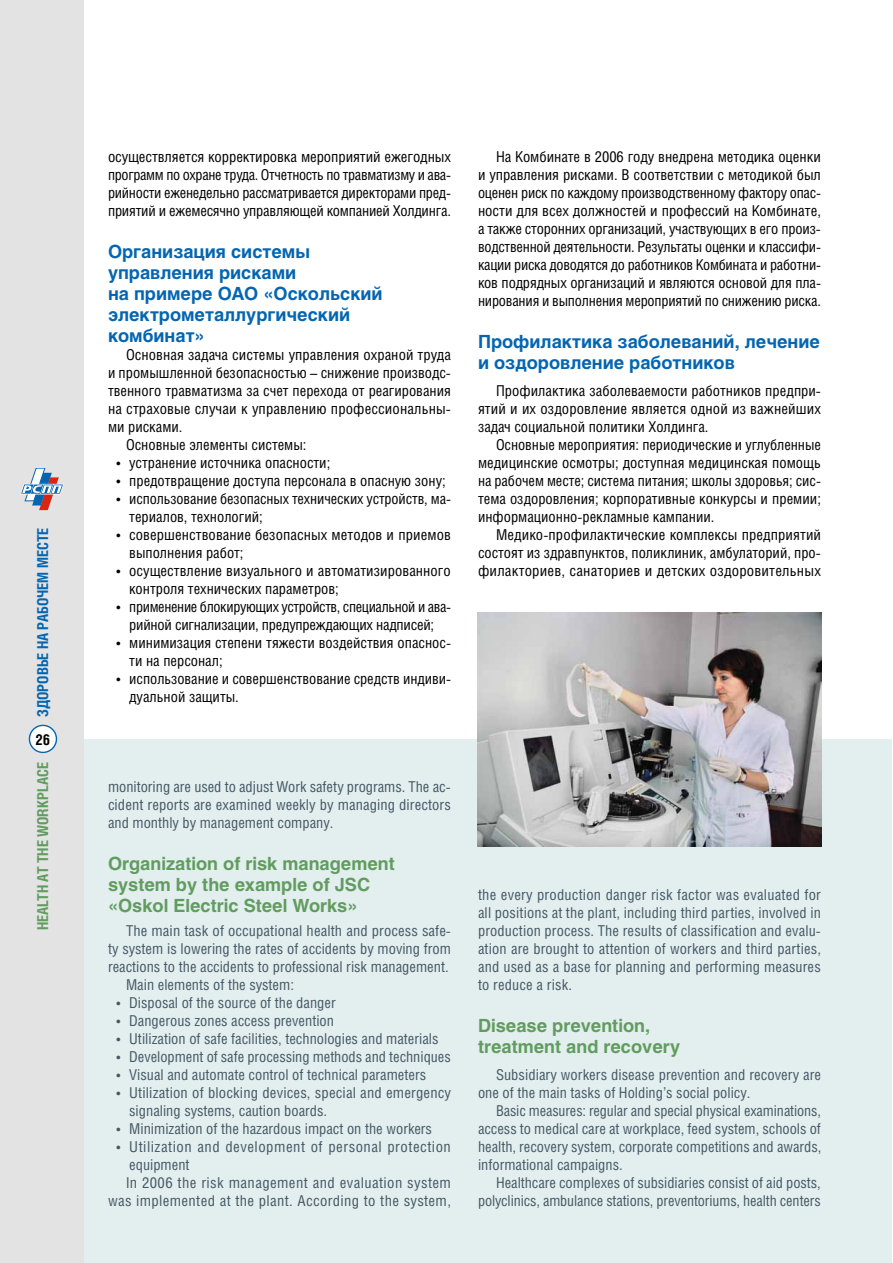
<style>
.page{position:relative;width:893px;height:1263px;background:#fff}
.page>*{position:absolute;margin:0;border:0;box-sizing:border-box;transform-origin:0 0}
.t1{font:700 18px/21px "Helios";color:#0465b1}
.t2{font:700 18px/21px "Helios";color:#619c5f}
.t3{font:15px/18px "Helios Cond";color:#000;text-align:justify}
.t4{font:15px/18px "Helios Cond";color:#455764;text-align:justify}
.t5{font:15px/18px "Helios Cond";letter-spacing:-.02em;color:#000;text-align:center}
.t6{font:15px "Helios Cond";letter-spacing:.03em;color:#455764}
.t7{font:15px "Helios Cond";letter-spacing:.02em;color:#455764}
.t8{font:15px "Helios Cond";letter-spacing:.025em;color:#455764}
.t9{font:700 15px "Helios Cond";color:#0465b1}
.t10{font:700 15px "Helios Cond";color:#619c5f}
.t11{font:700 15px "Helios Cond";color:#000}
</style>
<div class="page">
<div style="left:0;top:739px;width:892px;height:524px;background:#e3eeef"></div>
<div style="left:0;top:0;width:84px;height:1263px;background:#e3e3e3"></div>
<svg style="left:20px;top:468px;width:44px;height:42px"></svg>
<div style="left:29px;top:725px;width:27px;height:27px;background:#fff;border-radius:50%"></div>
<div style="left:29px;top:725px;width:28px;height:28px;border:1px solid #0465b1;border-radius:50%"></div>
<img style="left:478px;top:612px;width:343px;height:234px">
<p class="t9" style="left:34px;top:717px;width:191px;rotate:-90deg">ЗДОРОВЬЕ НА РАБОЧЕМ МЕСТЕ</p>
<p class="t11" style="left:35px;top:730px;width:17px">26</p>
<p class="t10" style="left:34px;top:930px;width:169px;rotate:-90deg">HEALTH AT THE WORKPLACE</p>
<p class="t3" style="left:108px;top:147px;width:344px">осуществляется корректировка мероприятий ежегодных программ по охране труда. Отчетность по травматизму и ава&shy;рийности еженедельно рассматривается директорами пред&shy;приятий и ежемесячно управляющей компанией Холдинга.</p>
<p class="t1" style="left:108px;top:241px;width:276px">Организация системы управления рисками<br>на примере ОАО «Оскольский электрометаллургический комбинат»</p>
<p class="t3" style="left:126px;top:345px;width:326px">Основная задача системы управления охраной труда</p>
<p class="t3" style="left:108px;top:363px;width:344px">и промышленной безопасностью – снижение производс-</p>
<p class="t3" style="left:108px;top:381px;width:344px">твенного травматизма за счет перехода от реагирования</p>
<p class="t3" style="left:108px;top:399px;width:344px">на страховые случаи к управлению профессиональны-</p>
<p class="t3" style="left:108px;top:417px;width:76px">ми рисками.</p>
<p class="t3" style="left:126px;top:435px;width:182px">Основные элементы системы:</p>
<p class="t3" style="left:117px;top:453px;width:215px">• устранение источника опасности;</p>
<p class="t3" style="left:117px;top:471px;width:331px">• предотвращение доступа персонала в опасную зону;</p>
<p class="t3" style="left:129px;top:489px;width:323px;text-indent:-13px">• использование безопасных технических устройств, ма&shy;териалов, технологий;</p>
<p class="t3" style="left:129px;top:525px;width:323px;text-indent:-13px">• совершенствование безопасных методов и приемов выполнения работ;</p>
<p class="t3" style="left:129px;top:561px;width:323px;text-indent:-13px">• осуществление визуального и автоматизированного контроля технических параметров;</p>
<p class="t5" style="left:117px;top:597px;width:336px">• применение блокирующих устройств, специальной и ава&shy;рийной сигнализации, предупреждающих надписей;</p>
<p class="t3" style="left:129px;top:633px;width:323px;text-indent:-13px">• минимизация степени тяжести воздействия опаснос&shy;ти на персонал;</p>
<p class="t3" style="left:129px;top:669px;width:323px;text-indent:-13px">• использование и совершенствование средств индиви&shy;дуальной защиты.</p>
<p class="t3" style="left:478px;top:147px;width:344px;text-indent:18px">На Комбинате в 2006 году внедрена методика оценки и управления рисками. В соответствии с методикой был оценен риск по каждому производственному фактору опас&shy;ности для всех должностей и профессий на Комбинате, а также сторонних организаций, участвующих в его произ&shy;водственной деятельности. Результаты оценки и классифи&shy;кации риска доводятся до работников Комбината и работни&shy;ков подрядных организаций и являются основой для пла&shy;нирования и выполнения мероприятий по снижению риска.</p>
<p class="t1" style="left:478px;top:331px;width:343px">Профилактика заболеваний, лечение и оздоровление работников</p>
<p class="t3" style="left:478px;top:381px;width:344px;text-indent:18px">Профилактика заболеваемости работников предпри&shy;ятий и их оздоровление является одной из важнейших задач социальной политики Холдинга.</p>
<p class="t3" style="left:478px;top:435px;width:344px;text-indent:18px">Основные мероприятия: периодические и углубленные медицинские осмотры; доступная медицинская помощь на рабочем месте; система питания; школы здоровья; сис&shy;тема оздоровления; корпоративные конкурсы и премии; информационно-рекламные кампании.</p>
<p class="t3" style="left:478px;top:525px;width:345px;text-indent:18px">Медико-профилактические комплексы предприятий состоят из здравпунктов, поликлиник, амбулаторий, про&shy;филакториев, санаториев и детских оздоровительных</p>
<p class="t4" style="left:108px;top:777px;width:344px">monitoring are used to adjust Work safety programs. The ac&shy;cident reports are examined weekly by managing directors and monthly by management company.</p>
<p class="t2" style="left:108px;top:853px;width:288px">Organization of risk management system by the example of JSC «Oskol Electric Steel Works»</p>
<p class="t4" style="left:126px;top:921px;width:326px">The main task of occupational health and process safe-</p>
<p class="t4" style="left:108px;top:939px;width:344px">ty system is lowering the rates of accidents by moving from</p>
<p class="t4" style="left:108px;top:957px;width:342px">reactions to the accidents to professional risk management.</p>
<p class="t4" style="left:126px;top:975px;width:169px">Main elements of the system:</p>
<p class="t4" style="left:117px;top:993px;width:221px">• Disposal of the source of the danger</p>
<p class="t4" style="left:117px;top:1011px;width:219px">• Dangerous zones access prevention</p>
<p class="t4" style="left:117px;top:1029px;width:323px">• Utilization of safe facilities, technologies and materials</p>
<p class="t4" style="left:117px;top:1047px;width:336px">• Development of safe processing methods and techniques</p>
<p class="t4" style="left:117px;top:1065px;width:311px">• Visual and automate control of technical parameters</p>
<p class="t4" style="left:129px;top:1083px;width:323px;text-indent:-13px">• Utilization of blocking devices, special and emergency signaling systems, caution boards.</p>
<p class="t4" style="left:117px;top:1119px;width:317px">• Minimization of the hazardous impact on the workers</p>
<p class="t6" style="left:117px;top:1138px;width:336px">• Utilization and development of personal protection</p>
<p class="t4" style="left:129px;top:1155px;width:62px">equipment</p>
<p class="t8" style="left:126px;top:1174px;width:326px">In 2006 the risk management and evaluation system</p>
<p class="t7" style="left:108px;top:1192px;width:344px">was implemented at the plant. According to the system,</p>
<p class="t4" style="left:478px;top:885px;width:345px">the every production danger risk factor was evaluated for all positions at the plant, including third parties, involved in production process. The results of classification and evalu&shy;ation are brought to attention of workers and third parties, and used as a base for planning and performing measures to reduce a risk.</p>
<p class="t2" style="left:478px;top:1015px;width:204px">Disease prevention, treatment and recovery</p>
<p class="t4" style="left:478px;top:1065px;width:345px;text-indent:18px">Subsidiary workers disease prevention and recovery are one of the main tasks of Holding’s social policy.</p>
<p class="t4" style="left:478px;top:1101px;width:345px;text-indent:18px">Basic measures: regular and special physical examinations, access to medical care at workplace, feed system, schools of health, recovery system, corporate competitions and awards, informational campaigns.</p>
<p class="t4" style="left:478px;top:1173px;width:344px;text-align:right">Healthcare complexes of subsidiaries consist of aid posts, polyclinics, ambulance stations, preventoriums, health centers</p>
</div>
